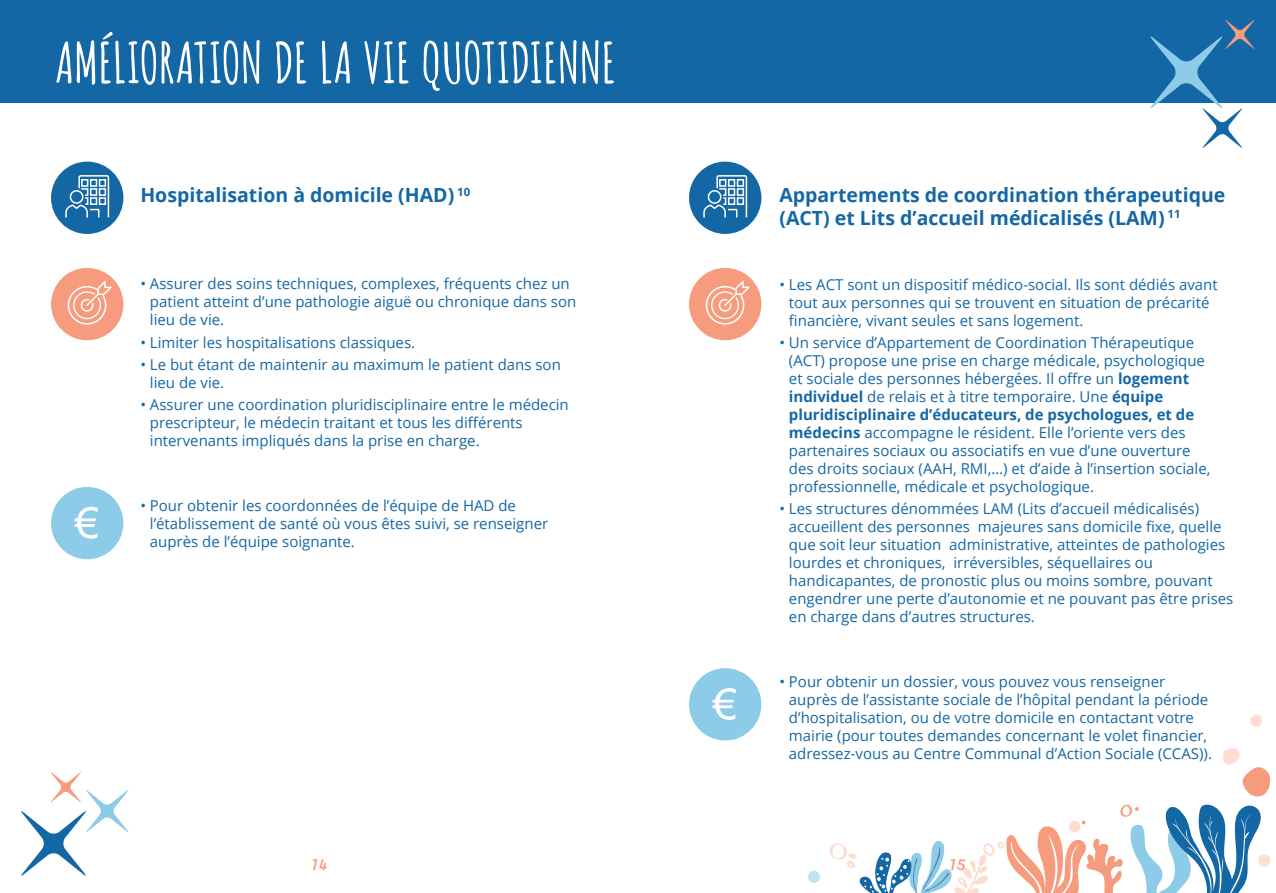
<style>
.page{position:relative;width:1276px;height:893px;background:#fff}
.page>*{position:absolute;margin:0;border:0;box-sizing:border-box;transform-origin:0 0}
.t1{font:700 55.5px "Amatic SC";letter-spacing:-.015em;color:#fff}
.t2{font:22.5px "Pacifico";color:#f69b7d}
.t3{font:700 19.5px/22.5px "Open Sans";color:#1467a5}
.t4{font:15px/18px "Open Sans";color:#1467a5}
.s1{font-weight:700}
</style>
<div class="page">
<div style="left:0;top:0;width:1276px;height:103px;background:#1467a5"></div>
<svg style="left:1223px;top:748px;width:47px;height:49px"></svg>
<svg style="left:1250px;top:714px;width:12px;height:13px"></svg>
<svg style="left:808px;top:871px;width:12px;height:12px"></svg>
<svg style="left:829px;top:804px;width:441px;height:89px"></svg>
<div style="left:51px;top:162px;width:72px;height:72px;background:#1467a5;border-radius:50%"></div>
<svg style="left:65px;top:175px;width:45px;height:59px"></svg>
<div style="left:689px;top:162px;width:72px;height:72px;background:#1467a5;border-radius:50%"></div>
<svg style="left:702px;top:175px;width:46px;height:59px"></svg>
<div style="left:51px;top:268px;width:72px;height:72px;background:#f69b7d;border-radius:50%"></div>
<svg style="left:68px;top:281px;width:44px;height:44px"></svg>
<div style="left:689px;top:268px;width:72px;height:72px;background:#f69b7d;border-radius:50%"></div>
<svg style="left:706px;top:281px;width:43px;height:44px"></svg>
<div style="left:51px;top:487px;width:72px;height:72px;background:#8ccce9;border-radius:50%"></div>
<svg style="left:74px;top:507px;width:24px;height:32px"></svg>
<div style="left:689px;top:668px;width:72px;height:72px;background:#8ccce9;border-radius:50%"></div>
<svg style="left:712px;top:688px;width:24px;height:32px"></svg>
<svg style="left:21px;top:772px;width:108px;height:104px"></svg>
<svg style="left:1150px;top:20px;width:104px;height:128px"></svg>
<p class="t1" style="left:55px;top:20px;width:562px">AMÉLIORATION DE LA VIE QUOTIDIENNE</p>
<p class="t3" style="left:140px;top:183px;width:331px">Hospitalisation à domicile (HAD) <sup>10</sup></p>
<p class="t4" style="left:150px;top:274px;width:428px;text-indent:-10px">• Assurer des soins techniques, complexes, fréquents chez un patient atteint d’une pathologie aiguë ou chronique dans son lieu de vie.</p>
<p class="t4" style="left:140px;top:333px;width:276px">• Limiter les hospitalisations classiques.</p>
<p class="t4" style="left:150px;top:355px;width:412px;text-indent:-10px">• Le but étant de maintenir au maximum le patient dans son lieu de vie.</p>
<p class="t4" style="left:150px;top:395px;width:420px;text-indent:-10px">• Assurer une coordination pluridisciplinaire entre le médecin prescripteur, le médecin traitant et tous les différents intervenants impliqués dans la prise en charge.</p>
<p class="t4" style="left:150px;top:496px;width:400px;text-indent:-10px">• Pour obtenir les coordonnées de l’équipe de HAD de l’établissement de santé où vous êtes suivi, se renseigner auprès de l’équipe soignante.</p>
<p class="t3" style="left:779px;top:183px;width:447px">Appartements de coordination thérapeutique (ACT) et Lits d’accueil médicalisés (LAM) <sup>11</sup></p>
<p class="t4" style="left:789px;top:275px;width:430px;text-indent:-10px">• Les ACT sont un dispositif médico-social. Ils sont dédiés avant tout aux personnes qui se trouvent en situation de précarité financière, vivant seules et sans logement.</p>
<p class="t4" style="left:789px;top:333px;width:423px;text-indent:-10px">• Un service d’Appartement de Coordination Thérapeutique (ACT) propose une prise en charge médicale, psychologique et sociale des personnes hébergées. Il offre un <span class="s1">logement individuel</span> de relais et à titre temporaire. Une <span class="s1">équipe pluridisciplinaire d’éducateurs, de psychologues, et de médecins</span> accompagne le résident. Elle l’oriente vers des partenaires sociaux ou associatifs en vue d’une ouverture des droits sociaux (AAH, RMI,…) et d’aide à l’insertion sociale, professionnelle, médicale et psychologique.</p>
<p class="t4" style="left:789px;top:499px;width:446px;text-indent:-10px">• Les structures dénommées LAM (Lits d’accueil médicalisés) accueillent des personnes majeures sans domicile fixe, quelle que soit leur situation administrative, atteintes de pathologies lourdes et chroniques, irréversibles, séquellaires ou handicapantes, de pronostic plus ou moins sombre, pouvant engendrer une perte d’autonomie et ne pouvant pas être prises en charge dans d’autres structures.</p>
<p class="t4" style="left:789px;top:672px;width:424px;text-indent:-10px">• Pour obtenir un dossier, vous pouvez vous renseigner auprès de l’assistante sociale de l’hôpital pendant la période d’hospitalisation, ou de votre domicile en contactant votre mairie (pour toutes demandes concernant le volet financier, adressez-vous au Centre Communal d’Action Sociale (CCAS)).</p>
<h2 class="t2" style="left:310px;top:849px;width:18px">14</h2>
<h2 class="t2" style="left:948px;top:849px;width:18px">15</h2>
</div>
